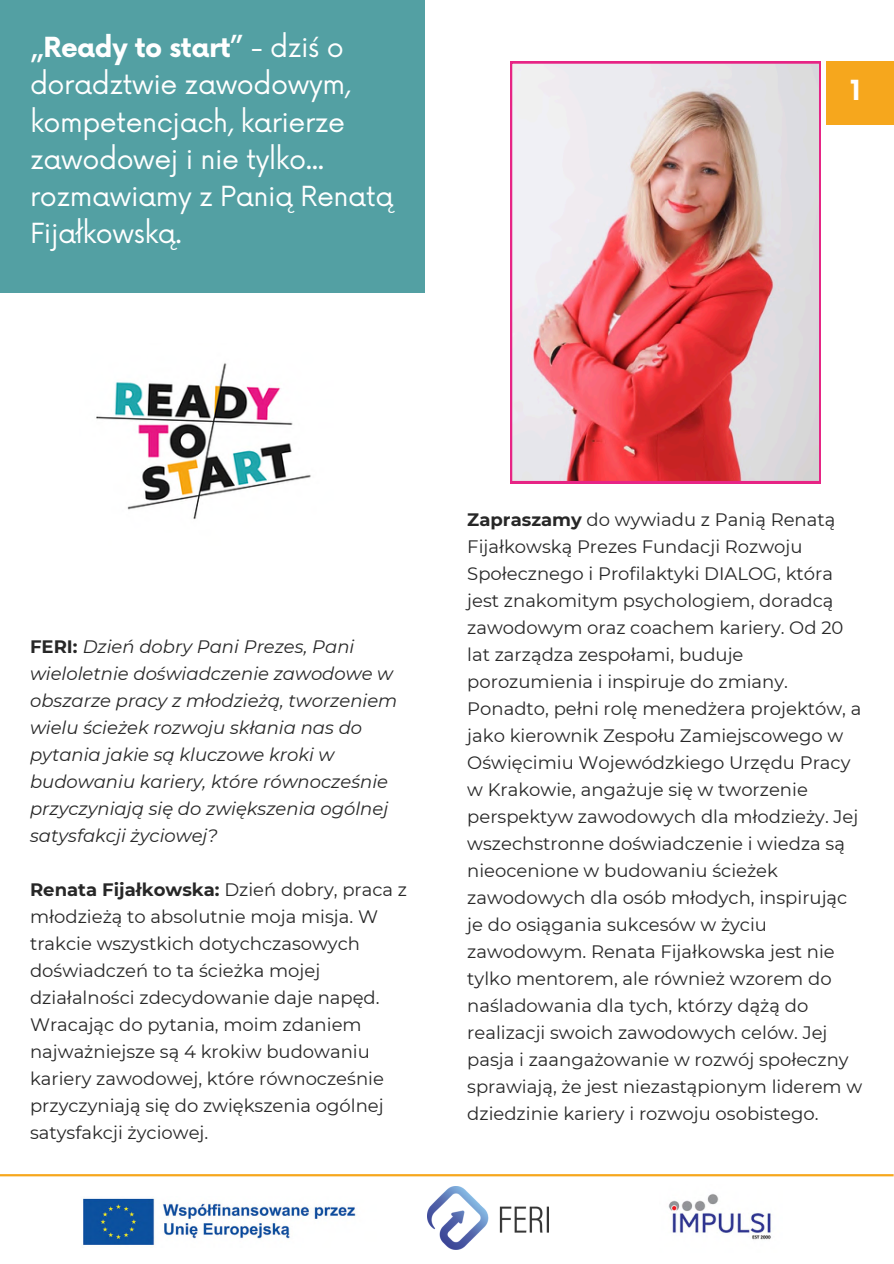
<style>
.page{position:relative;width:894px;height:1264px;background:#fff}
.page>*{position:absolute;margin:0;border:0;box-sizing:border-box;transform-origin:0 0}
.t1{font:27px/37.2px "Now";letter-spacing:-.015em;color:#fff}
.t2{font:700 27px "Now";color:#fff}
.t3{font:18px/27px "Montserrat";color:#272727}
.t4{font:italic 18px/27px "Montserrat";color:#272727}
.s1{font-weight:700}
.s2{font-weight:700;font-style:normal}
</style>
<div class="page">
<img style="left:96px;top:363px;width:215px;height:157px">
<img style="left:510px;top:61px;width:310px;height:422px">
<div style="left:0;top:0;width:425px;height:292px;background:#53a0a3"></div>
<img style="left:427px;top:1186px;width:121px;height:63px">
<img style="left:668px;top:1194px;width:103px;height:46px">
<img style="left:83px;top:1198px;width:273px;height:47px">
<hr style="left:0;top:1174px;width:893px;height:2px;background:#f6a71d">
<div style="left:825px;top:61px;width:68px;height:64px;background:#f6a71d"></div>
<p class="t1" style="left:30px;top:30px;width:365px"><span class="s1">„Ready to start”</span> - dziś o doradztwie zawodowym, kompetencjach, karierze zawodowej i nie tylko... rozmawiamy z Panią Renatą<br>Fijałkowską.</p>
<p class="t2" style="left:849px;top:76px;width:13px">1</p>
<p class="t4" style="left:30px;top:633px;width:369px"><span class="s2">FERI:</span> Dzień dobry Pani Prezes, Pani wieloletnie doświadczenie zawodowe w obszarze pracy z młodzieżą, tworzeniem wielu ścieżek rozwoju skłania nas do pytania jakie są kluczowe kroki w budowaniu kariery, które równocześnie przyczyniają się do zwiększenia ogólnej satysfakcji życiowej?</p>
<p class="t3" style="left:30px;top:876px;width:378px"><span class="s1">Renata Fijałkowska:</span> Dzień dobry, praca z młodzieżą to absolutnie moja misja. W trakcie wszystkich dotychczasowych doświadczeń to ta ścieżka mojej działalności zdecydowanie daje napęd.<br>Wracając do pytania, moim zdaniem najważniejsze są 4 krokiw budowaniu kariery zawodowej, które równocześnie przyczyniają się do zwiększenia ogólnej satysfakcji życiowej.</p>
<p class="t3" style="left:467px;top:506px;width:396px"><span class="s1">Zapraszamy</span> do wywiadu z Panią Renatą Fijałkowską Prezes Fundacji Rozwoju Społecznego i Profilaktyki DIALOG, która jest znakomitym psychologiem, doradcą zawodowym oraz coachem kariery. Od 20 lat zarządza zespołami, buduje porozumienia i inspiruje do zmiany.<br>Ponadto, pełni rolę menedżera projektów, a jako kierownik Zespołu Zamiejscowego w Oświęcimiu Wojewódzkiego Urzędu Pracy w Krakowie, angażuje się w tworzenie perspektyw zawodowych dla młodzieży. Jej wszechstronne doświadczenie i wiedza są nieocenione w budowaniu ścieżek zawodowych dla osób młodych, inspirując je do osiągania sukcesów w życiu zawodowym. Renata Fijałkowska jest nie tylko mentorem, ale również wzorem do naśladowania dla tych, którzy dążą do realizacji swoich zawodowych celów. Jej pasja i zaangażowanie w rozwój społeczny sprawiają, że jest niezastąpionym liderem w dziedzinie kariery i rozwoju osobistego.</p>
</div>
